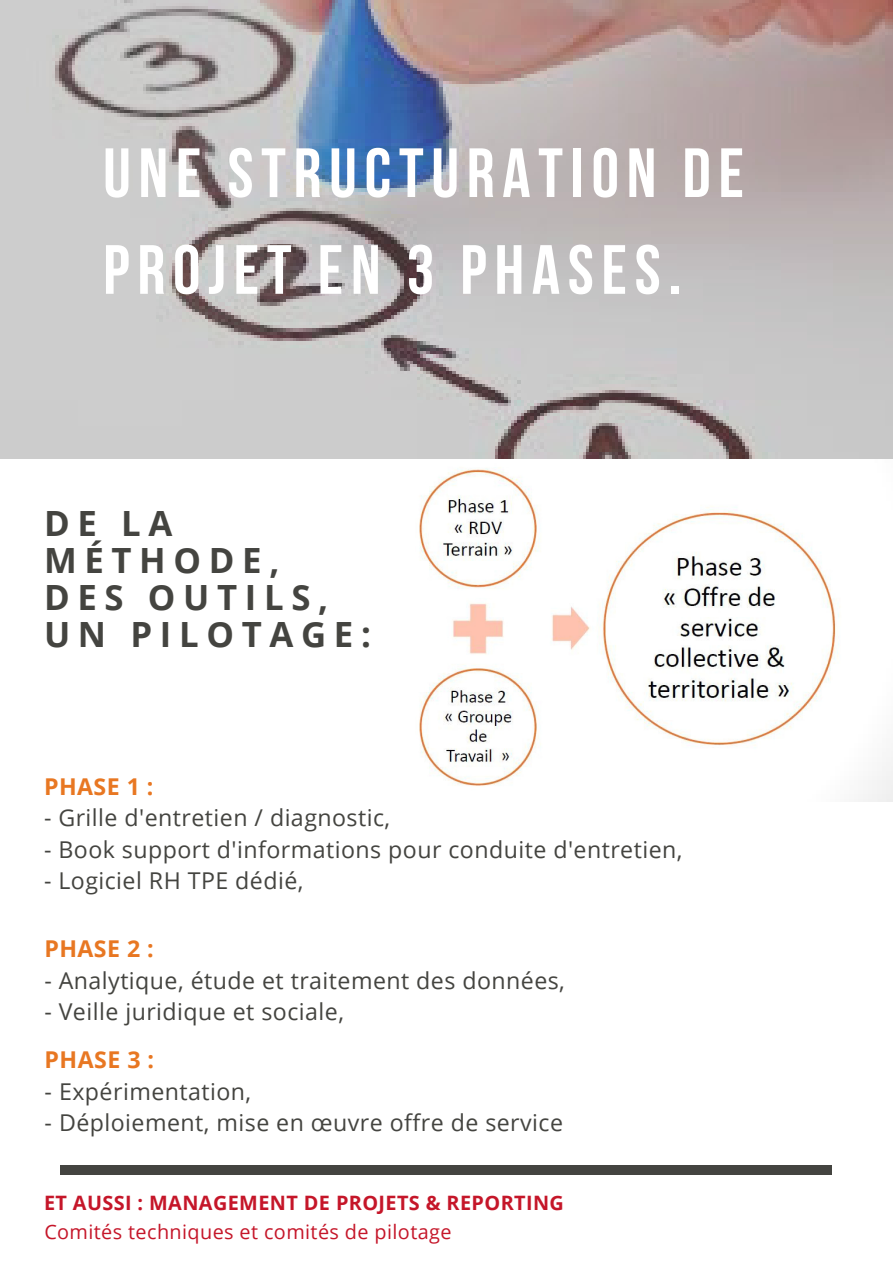
<style>
.page{position:relative;width:893px;height:1264px;background:#fff}
.page>*{position:absolute;margin:0;border:0;box-sizing:border-box;transform-origin:0 0}
.t1{font:700 69.45px/96.8px "Bebas Neue";letter-spacing:.11em;color:#fff}
.t2{font:700 34.8px/37.2px "Open Sans";letter-spacing:.22em;color:#444440}
.t3{font:23.1px "Open Sans";letter-spacing:.02em;color:#444440}
.t4{font:700 23.1px "Open Sans";letter-spacing:.02em;color:#e87722}
.t5{font:700 19.8px "Open Sans";letter-spacing:.02em;color:#c51629}
.t6{font:19.8px "Open Sans";letter-spacing:.02em;color:#c51629}
</style>
<div class="page">
<img style="left:0;top:0;width:892px;height:458px">
<img style="left:419px;top:468px;width:473px;height:333px">
<div style="left:60px;top:1164px;width:771px;height:9px;background:#444440"></div>
<h1 class="t1" style="left:103px;top:131px;width:642px">UNE STRUCTURATION DE<br>PROJET EN 3 PHASES.</h1>
<h3 class="t2" style="left:44px;top:503px;width:328px">DE LA<br>MÉTHODE,<br>DES OUTILS,<br>UN PILOTAGE:</h3>
<h2 class="t4" style="left:44px;top:770px;width:111px">PHASE 1 :</h2>
<h2 class="t3" style="left:44px;top:801px;width:348px">- Grille d'entretien / diagnostic,</h2>
<h2 class="t3" style="left:44px;top:833px;width:640px">- Book support d'informations pour conduite d'entretien,</h2>
<h2 class="t3" style="left:44px;top:864px;width:261px">- Logiciel RH TPE dédié,</h2>
<h3 class="t4" style="left:44px;top:932px;width:111px">PHASE 2 :</h3>
<h3 class="t3" style="left:44px;top:963px;width:522px">- Analytique, étude et traitement des données,</h3>
<h3 class="t3" style="left:44px;top:995px;width:301px">- Veille juridique et sociale,</h3>
<h3 class="t4" style="left:45px;top:1043px;width:111px">PHASE 3 :</h3>
<h3 class="t3" style="left:45px;top:1075px;width:208px">- Expérimentation,</h3>
<h3 class="t3" style="left:45px;top:1106px;width:520px">- Déploiement, mise en œuvre offre de service</h3>
<p class="t5" style="left:44px;top:1189px;width:521px">ET AUSSI : MANAGEMENT DE PROJETS &amp; REPORTING</p>
<h4 class="t6" style="left:44px;top:1217px;width:409px">Comités techniques et comités de pilotage</h4>
</div>
